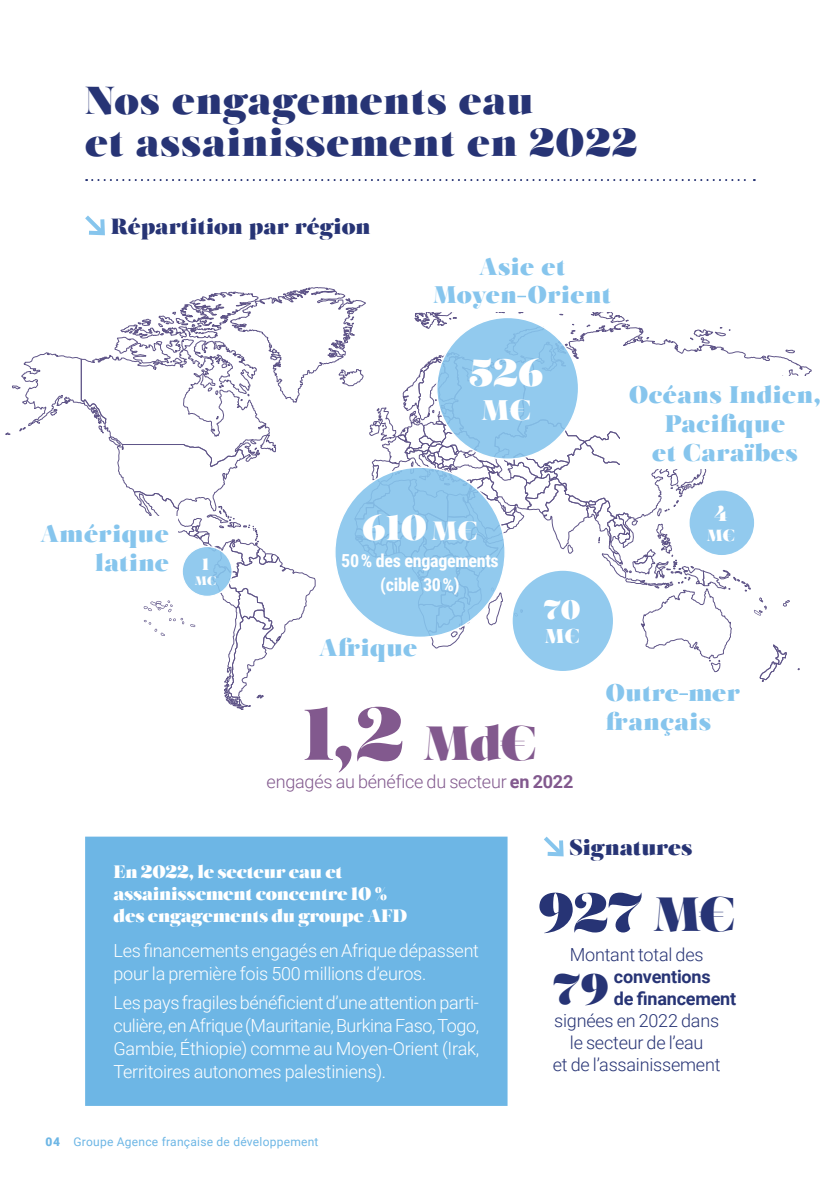
<style>
.page{position:relative;width:840px;height:1191px;background:#fff}
.page>*{position:absolute;margin:0;border:0;box-sizing:border-box;transform-origin:0 0}
.t1{font:74px "Salome";color:#82598e}
.t2{font:54px "Salome";color:#273475}
.t3{font:42.4px "Salome";color:#273475}
.t4{font:39px/42px "Salome";letter-spacing:.02em;color:#273475}
.t5{font:37.8px "Salome";color:#fff}
.t6{font:35.2px "Salome";color:#fff}
.t7{font:28.4px "Salome";color:#fff}
.t8{font:26.6px "Salome";color:#fff}
.t9{font:24px/28.8px "Salome";letter-spacing:.02em;color:#86c5ed;text-align:center}
.t10{font:22px "Salome";color:#273475}
.t11{font:21.6px "Salome";color:#fff}
.t12{font:20px "Salome";color:#fff}
.t13{font:300 18px/23px "Roboto";letter-spacing:-.015em;color:#fff}
.t14{font:18px/22px "Salome";letter-spacing:-.015em;color:#fff}
.t15{font:300 18px/22px "Roboto";letter-spacing:-.01em;color:#273475;text-align:center}
.t16{font:300 18px "Roboto";letter-spacing:-.01em;color:#82598e}
.t17{font:700 18px/24.2px "Roboto Condensed";letter-spacing:-.015em;color:#fff;text-align:center}
.t18{font:700 18px/22px "Roboto";letter-spacing:-.01em;color:#273475}
.t19{font:16.4px "Salome";color:#fff}
.t20{font:16.2px "Salome";color:#fff}
.t21{font:12.4px "Salome";color:#fff}
.t22{font:12px "Roboto";letter-spacing:.02em;color:#6db6e5}
.s1{font-size:26.4px}
.s2{font-size:48px}
.s3{font-weight:700}
.s4{font-weight:900}
</style>
<div class="page">
<svg style="left:86px;top:179px;width:668px;height:2px"></svg>
<div style="left:85px;top:836px;width:422px;height:270px;background:#6db6e5"></div>
<svg style="left:85px;top:215px;width:20px;height:21px"></svg>
<svg style="left:544px;top:836px;width:20px;height:21px"></svg>
<svg style="left:5px;top:287px;width:794px;height:423px"></svg>
<svg style="left:334px;top:467px;width:171px;height:170px;background:#92c9ed"></svg>
<div style="left:688px;top:490px;width:66px;height:66px;background:#92caee;border-radius:50%"></div>
<div style="left:687px;top:489px;width:68px;height:68px;border:2px solid #fff;border-radius:50%"></div>
<svg style="left:182px;top:546px;width:50px;height:50px;background:#95cbed"></svg>
<div style="left:181px;top:546px;width:51px;height:51px;border:1px solid #fff;border-radius:50%"></div>
<div style="left:597px;top:674px;width:151px;height:64px;background:#fff"></div>
<div style="left:31px;top:516px;width:146px;height:64px;background:#fff"></div>
<div style="left:420px;top:248px;width:204px;height:64px;background:#fff"></div>
<div style="left:620px;top:377px;width:209px;height:92px;background:#fff"></div>
<svg style="left:436px;top:317px;width:142px;height:142px;background:#93c9ed"></svg>
<div style="left:511px;top:570px;width:102px;height:102px;background:#92caee;border-radius:50%"></div>
<div style="left:510px;top:569px;width:104px;height:104px;border:2px solid #fff;border-radius:50%"></div>
<h3 class="t4" style="left:85px;top:79px;width:553px">Nos engagements eau<br>et assainissement en 2022</h3>
<p class="t10" style="left:111px;top:212px;width:261px">Répartition par région</p>
<h3 class="t9" style="left:433px;top:252px;width:180px">Asie et<br>Moyen-Orient</h3>
<h3 class="t9" style="left:40px;top:519px;width:130px;text-align:right">Amérique latine</h3>
<p class="t19" style="left:202px;top:553px;width:8px">1</p>
<p class="t21" style="left:195px;top:572px;width:23px">M€</p>
<h3 class="t5" style="left:468px;top:347px;width:76px">526</h3>
<h3 class="t7" style="left:481px;top:391px;width:51px">M€</h3>
<h3 class="t6" style="left:362px;top:504px;width:117px">610 <span class="s1">M€</span></h3>
<p class="t17" style="left:341px;top:548px;width:159px">50 % des engagements (cible 30 %)</p>
<h3 class="t9" style="left:319px;top:632px;width:100px">Afrique</h3>
<h3 class="t8" style="left:543px;top:592px;width:38px">70</h3>
<p class="t12" style="left:544px;top:622px;width:36px">M€</p>
<h3 class="t9" style="left:628px;top:380px;width:193px">Océans Indien,<br>Pacifique<br>et Caraïbes</h3>
<p class="t11" style="left:713px;top:499px;width:16px">4</p>
<p class="t20" style="left:706px;top:524px;width:30px">M€</p>
<h1 class="t1" style="left:303px;top:685px;width:235px">1,2 <span class="s2">Md€</span></h1>
<p class="t16" style="left:266px;top:768px;width:308px">engagés au bénéfice du secteur <span class="s3">en 2022</span></p>
<h3 class="t9" style="left:605px;top:678px;width:136px;text-align:left">Outre-mer français</h3>
<p class="t14" style="left:113px;top:861px;width:295px">En 2022, le secteur eau et assainissement concentre 10 % des engagements du groupe AFD</p>
<p class="t13" style="left:113px;top:938px;width:367px">Les financements engagés en Afrique dépassent pour la première fois 500 millions d’euros.</p>
<p class="t13" style="left:113px;top:990px;width:367px;text-align:justify">Les pays fragiles bénéficient d’une attention parti&shy;culière, en Afrique (Mauritanie, Burkina Faso, Togo, Gambie, Éthiopie) comme au Moyen-Orient (Irak, Territoires autonomes palestiniens).</p>
<p class="t22" style="left:46px;top:1133px;width:274px"><span class="s4">04</span> Groupe Agence française de développement</p>
<p class="t10" style="left:569px;top:832px;width:124px">Signatures</p>
<h2 class="t2" style="left:537px;top:877px;width:199px">927 <span class="s2">M€</span></h2>
<p class="t15" style="left:569px;top:942px;width:135px">Montant total des</p>
<p class="t18" style="left:613px;top:964px;width:124px">conventions<br>de financement</p>
<p class="t15" style="left:552px;top:1008px;width:169px">signées en 2022 dans le secteur de l’eau<br>et de l’assainissement</p>
<h3 class="t3" style="left:553px;top:961px;width:57px">79</h3>
</div>
